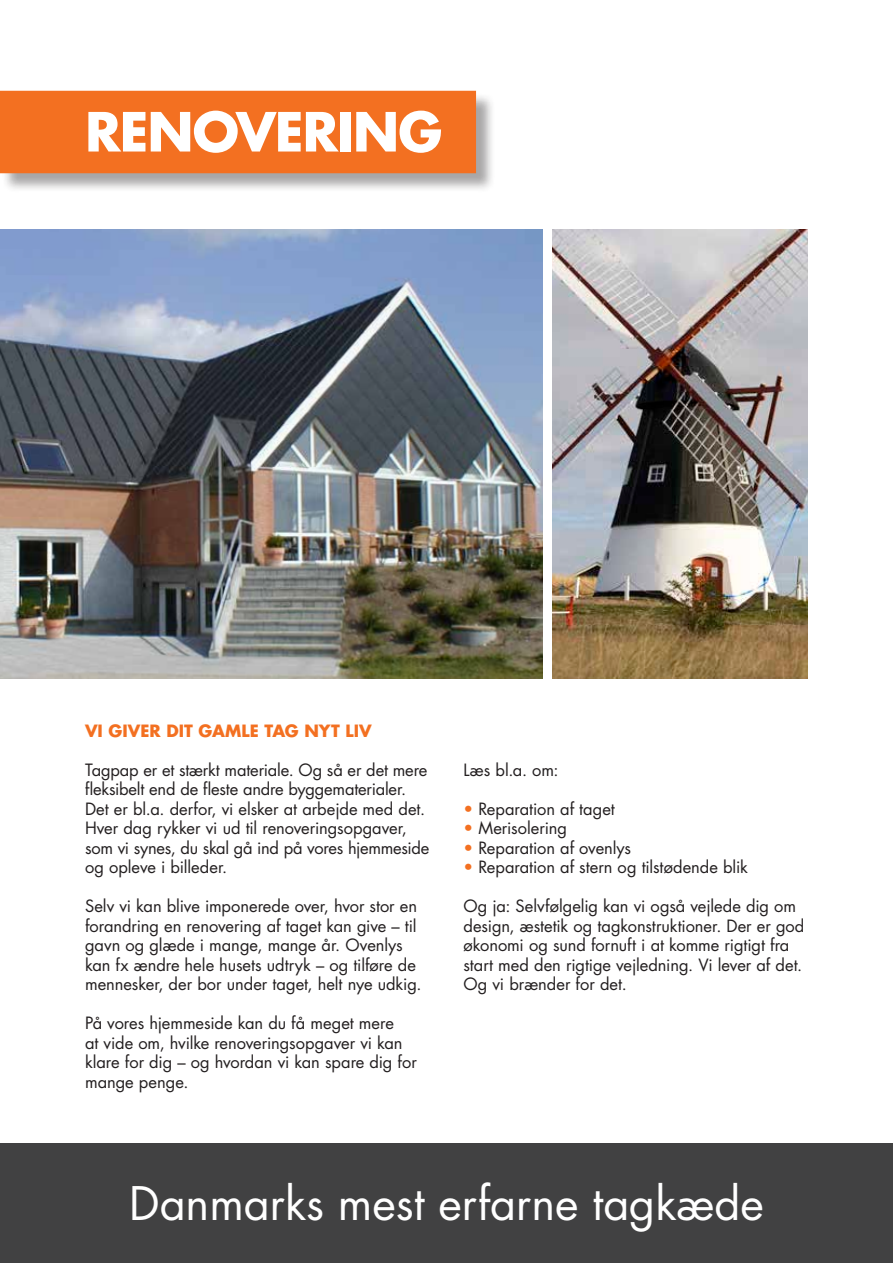
<style>
.page{position:relative;width:893px;height:1263px;background:#fff}
.page>*{position:absolute;margin:0;border:0;box-sizing:border-box;transform-origin:0 0}
.t1{font:700 52.5px "Futura LT";letter-spacing:-.02em;color:#fff}
.t2{font:45px "Futura LT";color:#fff}
.t3{font:16.5px/19.5px "Futura LT";letter-spacing:-.005em;color:#231f20}
.t4{font:700 16.5px "Futura LT";color:#f37021}
.s1{color:#f37021}
</style>
<div class="page">
<img style="left:553px;top:230px;width:255px;height:448px">
<div style="left:1px;top:92px;width:495px;height:101px;background:#231f20;opacity:.4"></div>
<div style="left:0;top:91px;width:476px;height:82px;background:#f37021"></div>
<div style="left:0;top:1144px;width:893px;height:119px;background:#414142"></div>
<img style="left:0;top:230px;width:542px;height:448px">
<h1 class="t1" style="left:85px;top:97px;width:359px">RENOVERING</h1>
<p class="t4" style="left:85px;top:719px;width:288px">VI GIVER DIT GAMLE TAG NYT LIV</p>
<p class="t3" style="left:85px;top:760px;width:346px">Tagpap er et stærkt materiale. Og så er det mere fleksibelt end de fleste andre byggematerialer.<br>Det er bl.a. derfor, vi elsker at arbejde med det.<br>Hver dag rykker vi ud til renoveringsopgaver, som vi synes, du skal gå ind på vores hjemmeside og opleve i billeder.</p>
<p class="t3" style="left:85px;top:896px;width:338px">Selv vi kan blive imponerede over, hvor stor en forandring en renovering af taget kan give – til gavn og glæde i mange, mange år. Ovenlys kan fx ændre hele husets udtryk – og tilføre de mennesker, der bor under taget, helt nye udkig.</p>
<p class="t3" style="left:85px;top:1013px;width:333px">På vores hjemmeside kan du få meget mere<br>at vide om, hvilke renoveringsopgaver vi kan klare for dig – og hvordan vi kan spare dig for mange penge.</p>
<p class="t3" style="left:463px;top:760px;width:97px">Læs bl.a. om:</p>
<p class="t3" style="left:463px;top:799px;width:153px"><span class="s1">•</span> Reparation af taget</p>
<p class="t3" style="left:463px;top:818px;width:105px"><span class="s1">•</span> Merisolering</p>
<p class="t3" style="left:463px;top:838px;width:169px"><span class="s1">•</span> Reparation af ovenlys</p>
<p class="t3" style="left:463px;top:857px;width:286px"><span class="s1">•</span> Reparation af stern og tilstødende blik</p>
<p class="t3" style="left:463px;top:896px;width:342px">Og ja: Selvfølgelig kan vi også vejlede dig om design, æstetik og tagkonstruktioner. Der er god økonomi og sund fornuft i at komme rigtigt fra start med den rigtige vejledning. Vi lever af det.<br>Og vi brænder for det.</p>
<h2 class="t2" style="left:129px;top:1175px;width:636px">Danmarks mest erfarne tagkæde</h2>
</div>
